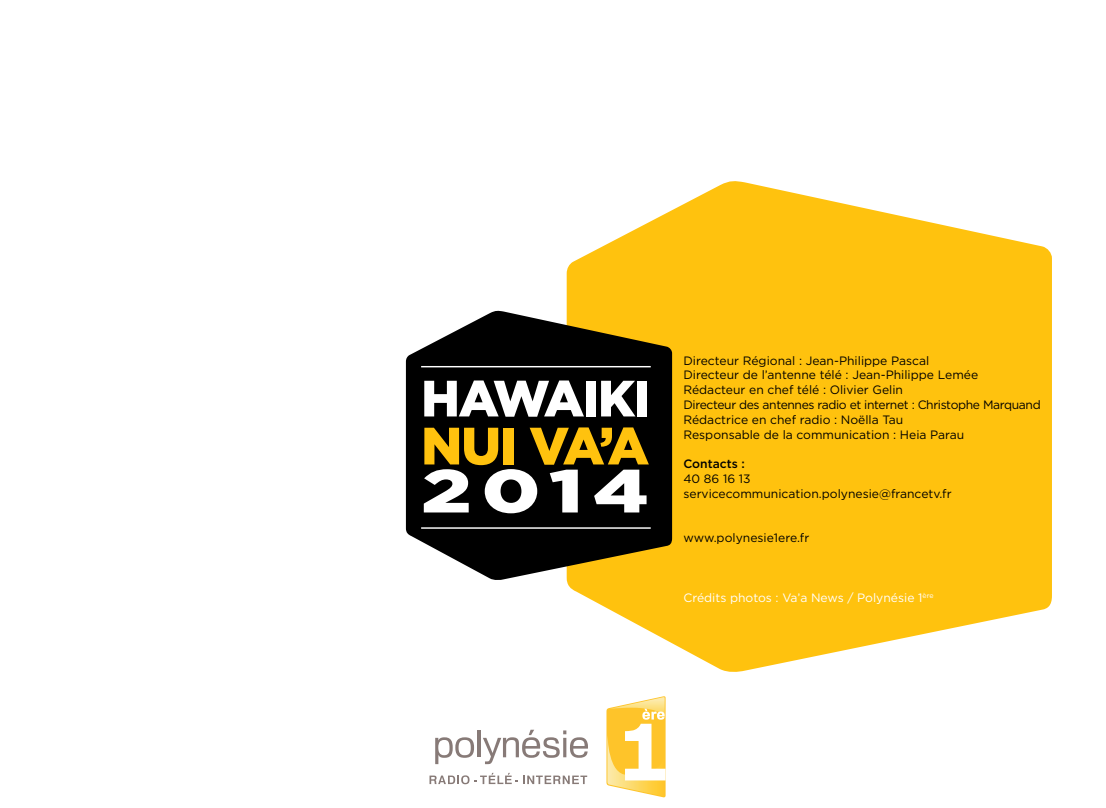
<style>
.page{position:relative;width:1106px;height:808px;background:#fff}
.page>*{position:absolute;margin:0;border:0;box-sizing:border-box;transform-origin:0 0}
.t1{font:900 60.75px "Gotham";color:#fff;scale:1.33 1}
.t2{font:900 52.5px "Gotham";color:#ffc20e}
.t3{font:900 51px "Gotham";letter-spacing:-.03em;color:#fff}
.t4{font:12.15px/14.9px "Gotham";color:#000}
.t5{font:12.15px "Gotham";color:#fff}
.t6{font:500 12.15px "Gotham";color:#000}
</style>
<div class="page">
<svg style="left:566px;top:181px;width:486px;height:491px;fill:#ffc20e"></svg>
<svg style="left:406px;top:310px;width:266px;height:271px;background:#262214"></svg>
<hr style="left:421px;top:527px;width:229px;height:2px;background:#fff">
<hr style="left:421px;top:366px;width:229px;height:1px;background:#fff">
<svg style="left:606px;top:696px;width:59px;height:101px"></svg>
<svg style="left:435px;top:737px;width:39px;height:27px"></svg>
<hr style="left:477px;top:730px;width:3px;height:27px;background:#877a77">
<svg style="left:483px;top:730px;width:105px;height:34px"></svg>
<svg style="left:429px;top:773px;width:158px;height:11px"></svg>
<h3 class="t3" style="left:421px;top:363px;width:231px">HAWAIKI</h3>
<h2 class="t2" style="left:421px;top:410px;width:229px">NUI VA’A</h2>
<h1 class="t1" style="left:421px;top:449px;width:173px">2014</h1>
<p class="t4" style="left:683px;top:352px;width:359px">Directeur Régional : Jean-Philippe Pascal<br>Directeur de l’antenne télé : Jean-Philippe Lemée Rédacteur en chef télé : Olivier Gelin<br>Directeur des antennes radio et internet : Christophe Marquand Rédactrice en chef radio : Noëlla Tau<br>Responsable de la communication : Heia Parau</p>
<p class="t6" style="left:683px;top:456px;width:63px">Contacts :</p>
<p class="t4" style="left:683px;top:471px;width:270px">40 86 16 13 servicecommunication.polynesie@francetv.fr</p>
<p class="t4" style="left:683px;top:530px;width:127px">www.polynesie1ere.fr</p>
<p class="t5" style="left:683px;top:589px;width:252px">Crédits photos : Va’a News / Polynésie 1<sup>ère</sup></p>
</div>
